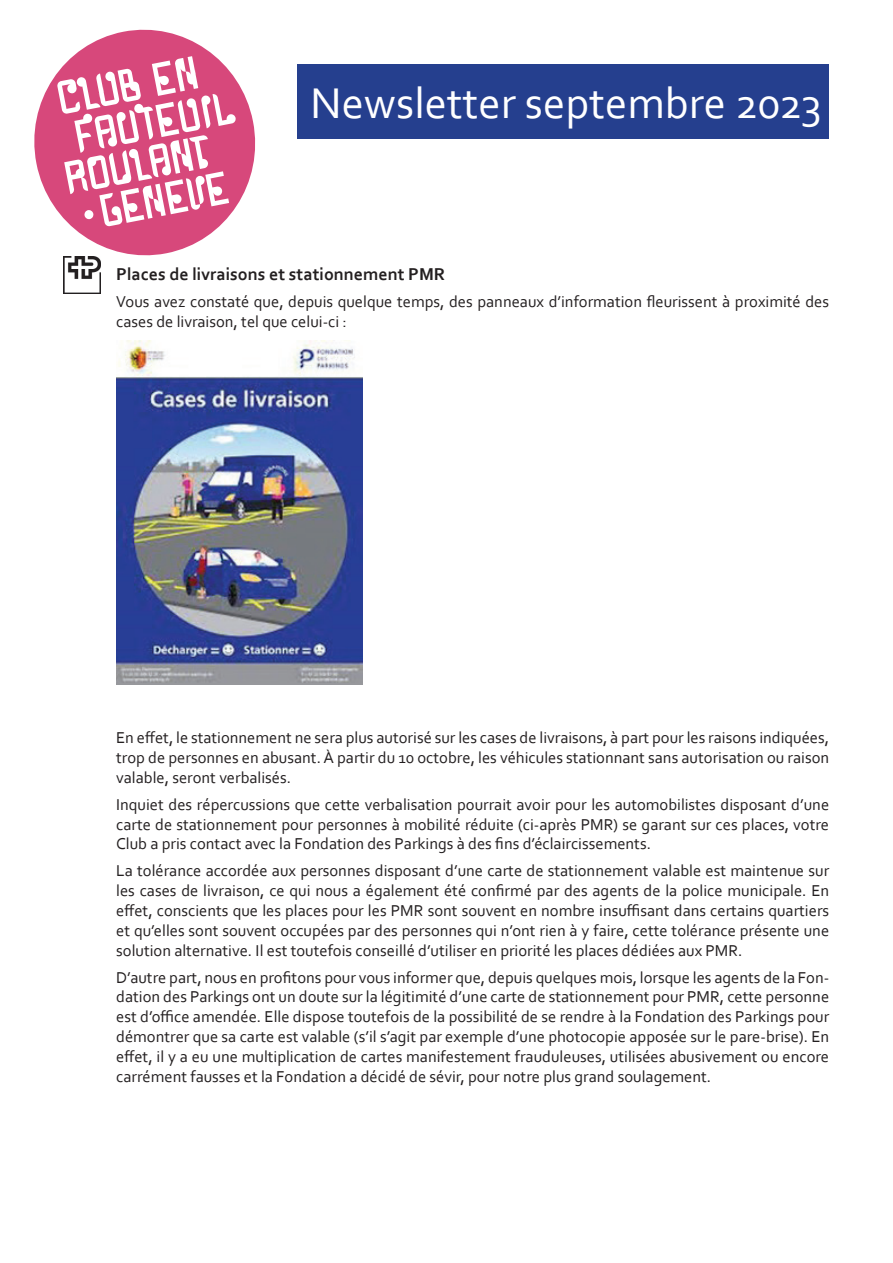
<style>
.page{position:relative;width:893px;height:1263px;background:#fff}
.page>*{position:absolute;margin:0;border:0;box-sizing:border-box;transform-origin:0 0}
.t1{font:45px "Corbel";color:#fff}
.t2{font:700 18px "Corbel";color:#231f20}
.t3{font:16.5px/19.8px "Corbel";color:#231f20;text-align:justify}
</style>
<div class="page">
<div style="left:298px;top:64px;width:531px;height:75px;background:#253f8e"></div>
<img style="left:116px;top:340px;width:247px;height:344px">
<svg style="left:34px;top:29px;width:222px;height:236px"></svg>
<svg style="left:57px;top:56px;width:179px;height:171px"></svg>
<img style="left:64px;top:256px;width:37px;height:37px">
<h1 class="t1" style="left:310px;top:76px;width:513px">Newsletter septembre 2023</h1>
<p class="t2" style="left:116px;top:263px;width:331px">Places de livraisons et stationnement PMR</p>
<p class="t3" style="left:116px;top:292px;width:714px">Vous avez constaté que, depuis quelque temps, des panneaux d’information fleurissent à proximité des cases de livraison, tel que celui-ci :</p>
<p class="t3" style="left:116px;top:727px;width:714px">En effet, le stationnement ne sera plus autorisé sur les cases de livraisons, à part pour les raisons indiquées, trop de personnes en abusant. À partir du 10 octobre, les véhicules stationnant sans autorisation ou raison valable, seront verbalisés.</p>
<p class="t3" style="left:116px;top:794px;width:714px">Inquiet des répercussions que cette verbalisation pourrait avoir pour les automobilistes disposant d’une carte de stationnement pour personnes à mobilité réduite (ci-après PMR) se garant sur ces places, votre Club a pris contact avec la Fondation des Parkings à des fins d’éclaircissements.</p>
<p class="t3" style="left:116px;top:860px;width:714px">La tolérance accordée aux personnes disposant d’une carte de stationnement valable est maintenue sur les cases de livraison, ce qui nous a également été confirmé par des agents de la police municipale. En effet, conscients que les places pour les PMR sont souvent en nombre insuffisant dans certains quartiers et qu’elles sont souvent occupées par des personnes qui n’ont rien à y faire, cette tolérance présente une solution alternative. Il est toutefois conseillé d’utiliser en priorité les places dédiées aux PMR.</p>
<p class="t3" style="left:116px;top:967px;width:714px">D’autre part, nous en profitons pour vous informer que, depuis quelques mois, lorsque les agents de la Fon&shy;dation des Parkings ont un doute sur la légitimité d’une carte de stationnement pour PMR, cette personne est d’office amendée. Elle dispose toutefois de la possibilité de se rendre à la Fondation des Parkings pour démontrer que sa carte est valable (s’il s’agit par exemple d’une photocopie apposée sur le pare-brise). En effet, il y a eu une multiplication de cartes manifestement frauduleuses, utilisées abusivement ou encore carrément fausses et la Fondation a décidé de sévir, pour notre plus grand soulagement.</p>
</div>
